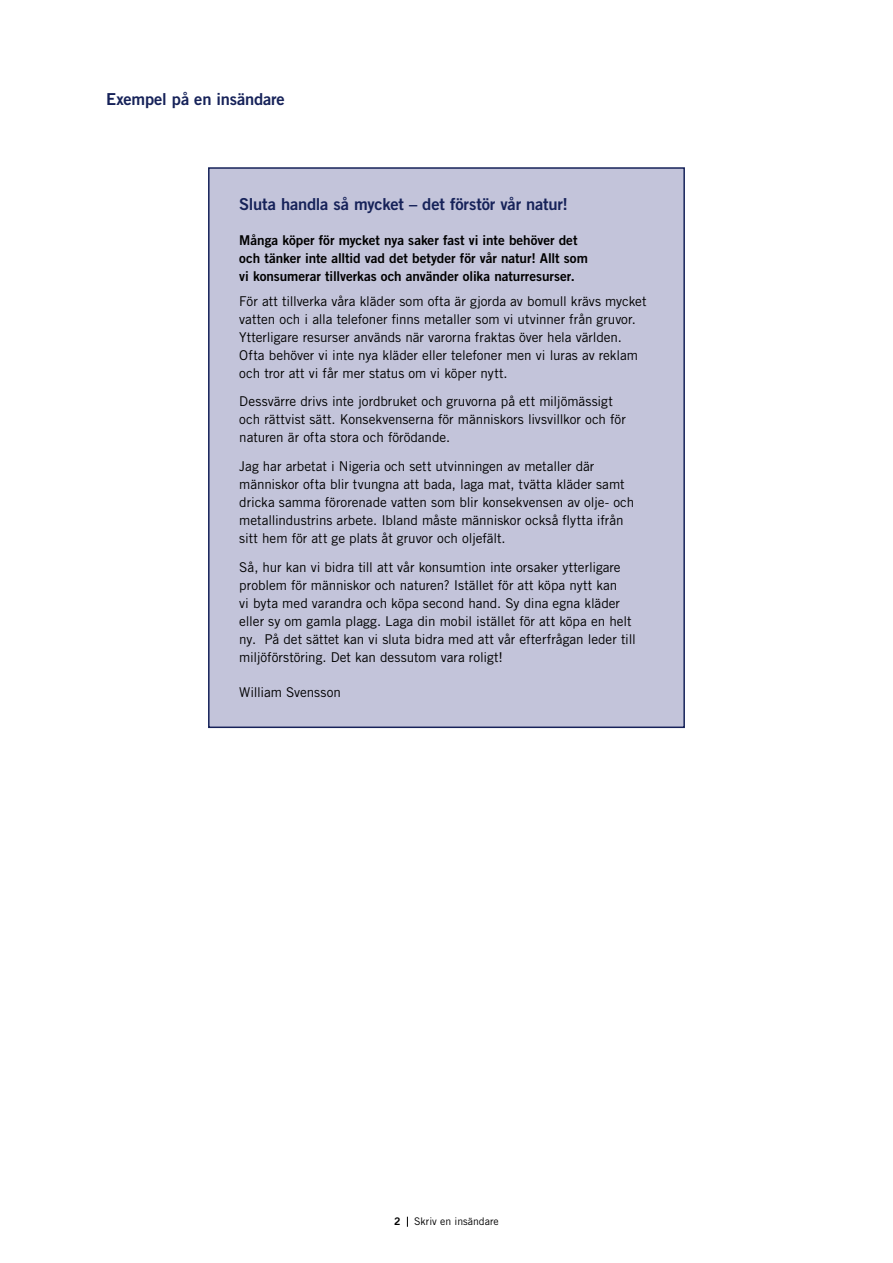
<style>
.page{position:relative;width:893px;height:1263px;background:#fff}
.page>*{position:absolute;margin:0;border:0;box-sizing:border-box;transform-origin:0 0}
.Notis_-_Rubrik_1__H3{font:16.5px "Trade Gothic LT Std Bd 2";letter-spacing:-.01em;color:#162259}
.Rubrik_3__H3{font:16.5px "Trade Gothic LT Std Bd 2";letter-spacing:-.01em;color:#162259}
.Notis_-_Brödtext__P{font:13.5px/18px "Trade Gothic LT Std";letter-spacing:-.005em;color:#000}
.Notis_-_Bold__P{font:13.5px/18px "Trade Gothic LT Std Bd 2";letter-spacing:-.005em;color:#000}
.t1{font:10.5px "Trade Gothic LT Std";color:#000}
.t2{font:10.5px "Trade Gothic LT Std Bd 2";color:#000}
</style>
<div class="page">
<div style="left:209px;top:168px;width:475px;height:559px;background:#c3c4da"></div>
<div style="left:208px;top:167px;width:477px;height:561px;border:2px solid #162259"></div>
<h3 class="Rubrik_3__H3" style="left:106px;top:89px;width:180px">Exempel på en insändare</h3>
<h3 class="Notis_-_Rubrik_1__H3" style="left:239px;top:194px;width:330px">Sluta handla så mycket – det förstör vår natur!</h3>
<p class="Notis_-_Bold__P" style="left:239px;top:231px;width:350px">Många köper för mycket nya saker fast vi inte behöver det och tänker inte alltid vad det betyder för vår natur! Allt som vi konsumerar tillverkas och använder olika naturresurser.</p>
<p class="Notis_-_Brödtext__P" style="left:239px;top:292px;width:409px">För att tillverka våra kläder som ofta är gjorda av bomull krävs mycket vatten och i alla telefoner finns metaller som vi utvinner från gruvor.<br>Ytterligare resurser används när varorna fraktas över hela världen.<br>Ofta behöver vi inte nya kläder eller telefoner men vi luras av reklam och tror att vi får mer status om vi köper nytt.</p>
<p class="Notis_-_Brödtext__P" style="left:239px;top:392px;width:388px">Dessvärre drivs inte jordbruket och gruvorna på ett miljömässigt och rättvist sätt. Konsekvenserna för människors livsvillkor och för naturen är ofta stora och förödande.</p>
<p class="Notis_-_Brödtext__P" style="left:239px;top:457px;width:396px">Jag har arbetat i Nigeria och sett utvinningen av metaller där människor ofta blir tvungna att bada, laga mat, tvätta kläder samt dricka samma förorenade vatten som blir konsekvensen av olje- och metallindustrins arbete. Ibland måste människor också flytta ifrån sitt hem för att ge plats åt gruvor och oljefält.</p>
<p class="Notis_-_Brödtext__P" style="left:239px;top:558px;width:398px">Så, hur kan vi bidra till att vår konsumtion inte orsaker ytterligare problem för människor och naturen? Istället för att köpa nytt kan<br>vi byta med varandra och köpa second hand. Sy dina egna kläder eller sy om gamla plagg. Laga din mobil istället för att köpa en helt ny. På det sättet kan vi sluta bidra med att vår efterfrågan leder till miljöförstöring. Det kan dessutom vara roligt!</p>
<p class="Notis_-_Brödtext__P" style="left:239px;top:683px;width:103px">William Svensson</p>
<p class="t2" style="left:394px;top:1215px;width:8px">2</p>
<p class="t1" style="left:414px;top:1215px;width:86px">Skriv en insändare</p>
</div>
